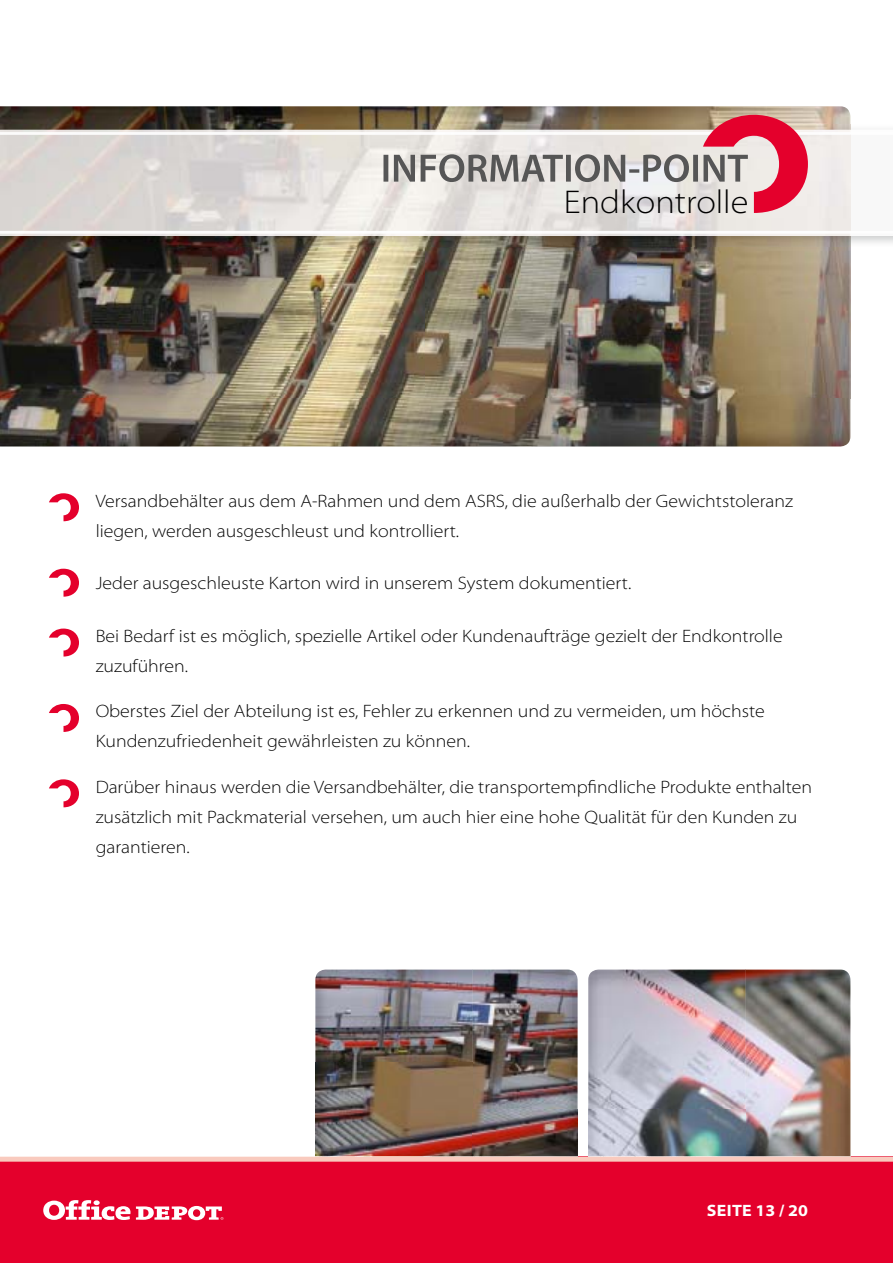
<style>
.page{position:relative;width:893px;height:1263px;background:#fff}
.page>*{position:absolute;margin:0;border:0;box-sizing:border-box;transform-origin:0 0}
.t1{font:300 semi-expanded 33px "Myriad Pro";color:#000}
.t2{font:300 semi-expanded 18px/30px "Myriad Pro";color:#000}
.t3{font:700 semi-expanded 16.5px "Myriad Pro";letter-spacing:.02em;color:#fff}
</style>
<div class="page">
<img style="left:588px;top:969px;width:262px;height:187px">
<img style="left:315px;top:969px;width:263px;height:187px">
<div style="left:0;top:1157px;width:893px;height:106px;background:#e4002c"></div>
<svg style="left:43px;top:1200px;width:180px;height:20px"></svg>
<svg style="left:0;top:1156px;width:893px;height:6px;background:#f5c0b8"></svg>
<img style="left:0;top:106px;width:850px;height:24px">
<img style="left:0;top:236px;width:850px;height:210px">
<img style="left:850px;top:125px;width:43px;height:122px">
<svg style="left:49px;top:493px;width:30px;height:28px"></svg>
<svg style="left:49px;top:569px;width:30px;height:28px"></svg>
<svg style="left:49px;top:628px;width:30px;height:28px"></svg>
<svg style="left:49px;top:704px;width:30px;height:28px"></svg>
<svg style="left:49px;top:779px;width:30px;height:28px"></svg>
<svg style="left:383px;top:115px;width:425px;height:98px;background:#ceb3b2"></svg>
<h1 class="t1" style="left:564px;top:184px;width:186px">Endkontrolle</h1>
<p class="t2" style="left:96px;top:486px;width:699px">Versandbehälter aus dem A-Rahmen und dem ASRS, die außerhalb der Gewichtstoleranz liegen, werden ausgeschleust und kontrolliert.</p>
<p class="t2" style="left:96px;top:569px;width:537px">Jeder ausgeschleuste Karton wird in unserem System dokumentiert.</p>
<p class="t2" style="left:96px;top:621px;width:688px">Bei Bedarf ist es möglich, spezielle Artikel oder Kundenaufträge gezielt der Endkontrolle zuzuführen.</p>
<p class="t2" style="left:96px;top:697px;width:671px">Oberstes Ziel der Abteilung ist es, Fehler zu erkennen und zu vermeiden, um höchste<br>Kundenzufriedenheit gewährleisten zu können.</p>
<p class="t2" style="left:96px;top:772px;width:718px">Darüber hinaus werden die Versandbehälter, die transportempfindliche Produkte enthalten zusätzlich mit Packmaterial versehen, um auch hier eine hohe Qualität für den Kunden zu garantieren.</p>
<p class="t3" style="left:707px;top:1201px;width:103px">SEITE 13 / 20</p>
</div>
